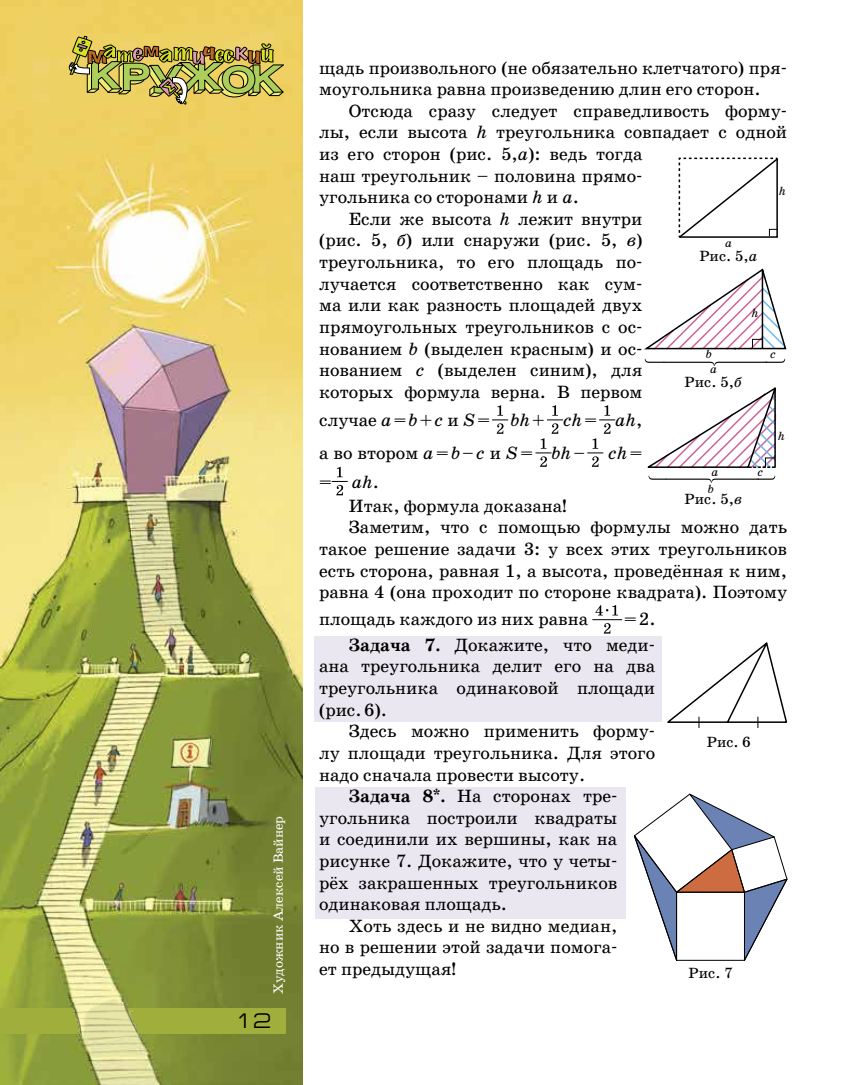
<style>
.page{position:relative;width:851px;height:1085px;background:#fff}
.page>*{position:absolute;margin:0;border:0;box-sizing:border-box;transform-origin:0 0}
.t1{font:21px "Europe Ext";color:#000}
.t2{font:18px/21.6px "School Book C";color:#000}
.t3{font:italic 18px "School Book C";color:#000}
.t4{font:15px "School Book C";color:#000}
.t5{font:13.5px "School Book AC";color:#fff}
.t6{font:italic 12px "School Book C";color:#000}
.s1{font-style:italic}
.s2{font-style:normal}
.s3{font-weight:700}
</style>
<div class="page">
<div style="left:315px;top:636px;width:347px;height:85px;background:#ebe7f0"></div>
<div style="left:315px;top:786px;width:310px;height:132px;background:#ebe7f0"></div>
<svg style="left:492px;top:405px;width:16px;height:28px"></svg>
<svg style="left:535px;top:405px;width:28px;height:61px"></svg>
<svg style="left:587px;top:405px;width:28px;height:61px"></svg>
<svg style="left:331px;top:467px;width:17px;height:28px"></svg>
<svg style="left:595px;top:605px;width:23px;height:10px"></svg>
<svg style="left:603px;top:623px;width:7px;height:10px"></svg>
<hr style="left:592px;top:619px;width:30px;height:1px;background:#000">
<img style="left:0;top:0;width:302px;height:1084px">
<div style="left:0;top:1008px;width:285px;height:25px;background:#a0af3b"></div>
<svg style="left:69px;top:36px;width:216px;height:69px"></svg>
<svg style="left:667px;top:642px;width:121px;height:85px"></svg>
<svg style="left:634px;top:793px;width:154px;height:168px"></svg>
<svg style="left:678px;top:157px;width:100px;height:81px"></svg>
<img style="left:57px;top:1002px;width:124px;height:34px">
<svg style="left:644px;top:268px;width:143px;height:82px"></svg>
<svg style="left:644px;top:359px;width:141px;height:7px"></svg>
<svg style="left:647px;top:387px;width:130px;height:95px"></svg>
<p class="t5" style="left:271px;top:994px;width:180px;rotate:-90deg">Художник Алексей Вайнер</p>
<p class="t1" style="left:235px;top:1009px;width:38px">12</p>
<p class="t2" style="left:319px;top:57px;width:469px">щадь произвольного (не обязательно клетчатого) пря&shy;моугольника равна произведению длин его сторон.</p>
<p class="t2" style="left:349px;top:100px;width:439px">Отсюда сразу следует справедливость форму-</p>
<p class="t2" style="left:319px;top:122px;width:469px">лы, если высота <span class="s1">h</span> треугольника совпадает с одной</p>
<p class="t2" style="left:319px;top:143px;width:325px">из его сторон (рис. 5,<span class="s1">а</span>): ведь тогда</p>
<p class="t2" style="left:319px;top:165px;width:325px">наш треугольник – половина прямо-</p>
<p class="t2" style="left:319px;top:186px;width:261px">угольника со сторонами <span class="s1">h</span> и <span class="s1">a</span>.</p>
<p class="t2" style="left:349px;top:208px;width:295px">Если же высота <span class="s1">h</span> лежит внутри</p>
<p class="t2" style="left:319px;top:230px;width:325px">(рис. 5, <span class="s1">б</span>) или снаружи (рис. 5, <span class="s1">в</span>)</p>
<p class="t2" style="left:319px;top:251px;width:325px">треугольника, то его площадь по-</p>
<p class="t2" style="left:319px;top:273px;width:325px">лучается соответственно как сум-</p>
<p class="t2" style="left:319px;top:294px;width:325px">ма или как разность площадей двух</p>
<p class="t2" style="left:319px;top:316px;width:325px">прямоугольных треугольников c ос-</p>
<p class="t2" style="left:319px;top:338px;width:325px">нованием <span class="s1">b</span> (выделен красным) и ос-</p>
<p class="t2" style="left:319px;top:359px;width:325px">нованием <span class="s1">c</span> (выделен синим), для</p>
<p class="t2" style="left:319px;top:381px;width:325px">которых формула верна. В первом</p>
<p class="t2" style="left:319px;top:404px;width:325px;line-height:33px">случае <span class="s1">a=b+c</span> и <span class="s1">S</span>= <span class="s1">bh</span>+ <span class="s1">ch</span>= <span class="s1">ah</span>, a во втором <span class="s1">a=b–c</span> и <span class="s1">S= bh</span>–</p>
<p class="t6" style="left:778px;top:184px;width:9px">h</p>
<p class="t6" style="left:725px;top:236px;width:8px">a</p>
<p class="t4" style="left:699px;top:248px;width:60px">Рис. 5,<span class="s1">a</span></p>
<p class="t6" style="left:751px;top:306px;width:9px">h</p>
<p class="t6" style="left:705px;top:347px;width:8px">b</p>
<p class="t6" style="left:770px;top:347px;width:7px">c</p>
<p class="t6" style="left:710px;top:362px;width:8px">а</p>
<p class="t4" style="left:684px;top:374px;width:60px">Рис. 5,<span class="s1">б</span></p>
<p class="t6" style="left:777px;top:429px;width:9px">h</p>
<p class="t3" style="left:608px;top:443px;width:36px">ch<span class="s2">=</span></p>
<p class="t6" style="left:757px;top:465px;width:7px">c</p>
<p class="t6" style="left:711px;top:465px;width:8px">а</p>
<p class="t2" style="left:349px;top:470px;width:219px;line-height:24px;text-indent:-30px"><span class="s1">= ah</span>.<br>Итак, формула доказана!</p>
<p class="t2" style="left:319px;top:516px;width:469px;text-align:justify;text-indent:30px">Заметим, что с помощью формулы можно дать такое решение задачи 3: у всех этих треугольников есть сторона, равная 1, а высота, проведённая к ним, равна 4 (она проходит по стороне квадрата). Поэтому</p>
<p class="t2" style="left:319px;top:608px;width:270px">площадь каждого из них равна</p>
<p class="t6" style="left:707px;top:482px;width:8px">b</p>
<p class="t4" style="left:684px;top:491px;width:59px">Рис. 5,<span class="s1">в</span></p>
<p class="t2" style="left:349px;top:606px;width:308px;line-height:25.5px;text-align:right">=2.<br><span class="s3">Задача 7.</span> Докажите, что меди-</p>
<p class="t2" style="left:319px;top:655px;width:337px;text-align:justify">ана треугольника делит его на два треугольника одинаковой площади (рис.6).</p>
<p class="t2" style="left:349px;top:720px;width:308px">Здесь можно применить форму-</p>
<p class="t2" style="left:319px;top:742px;width:337px">лу площади треугольника. Для этого</p>
<p class="t2" style="left:319px;top:763px;width:268px">надо сначала провести высоту.</p>
<p class="t2" style="left:349px;top:785px;width:270px"><span class="s3">Задача 8</span><sup>*</sup><span class="s3">.</span> На сторонах тре-</p>
<p class="t2" style="left:319px;top:807px;width:300px">угольника построили квадраты</p>
<p class="t2" style="left:319px;top:828px;width:300px">и соединили их вершины, как на</p>
<p class="t2" style="left:319px;top:850px;width:300px">рисунке 7. Докажите, что у четы-</p>
<p class="t2" style="left:319px;top:871px;width:300px">рёх закрашенных треугольников</p>
<p class="t2" style="left:319px;top:893px;width:189px">одинаковая площадь.</p>
<p class="t2" style="left:349px;top:915px;width:270px">Хоть здесь и не видно медиан,</p>
<p class="t2" style="left:319px;top:936px;width:300px">но в решении этой задачи помога-</p>
<p class="t2" style="left:319px;top:958px;width:139px">ет предыдущая!</p>
<p class="t4" style="left:706px;top:734px;width:46px">Рис. 6</p>
<p class="t4" style="left:688px;top:964px;width:46px">Рис. 7</p>
</div>
